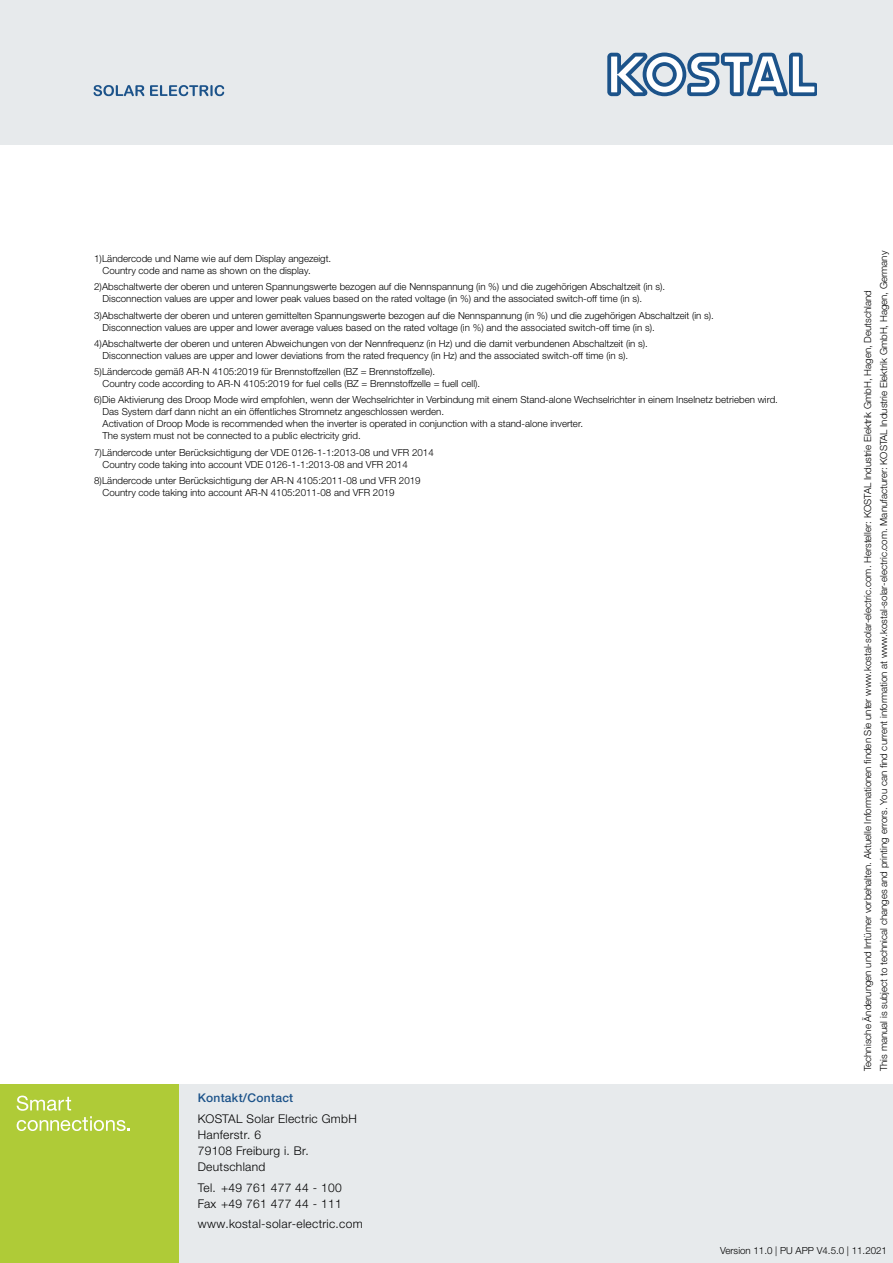
<style>
.page{position:relative;width:893px;height:1263px;background:#fff}
.page>*{position:absolute;margin:0;border:0;box-sizing:border-box;transform-origin:0 0}
.t1{font:300 12px/16.2px "Helvetica Neue LTW1 G";letter-spacing:.025em;color:#000}
.t2{font:500 12px "Helvetica Neue LTW1 G";letter-spacing:.025em;color:#1c538a}
.t3{font:300 9.75px/12px "Helvetica Neue LTW1 G";color:#000}
</style>
<div class="page">
<div style="left:0;top:0;width:893px;height:145px;background:#e7eaec"></div>
<svg style="left:94px;top:85px;width:50px;height:11px"></svg>
<svg style="left:150px;top:85px;width:74px;height:11px"></svg>
<svg style="left:607px;top:53px;width:209px;height:43px"></svg>
<div style="left:0;top:1084px;width:893px;height:179px;background:#e7eaec"></div>
<div style="left:0;top:1084px;width:179px;height:179px;background:#afcb37"></div>
<svg style="left:17px;top:1095px;width:113px;height:36px"></svg>
<p class="t3" style="left:103px;top:253px;width:230px;text-indent:-9px">1)Ländercode und Name wie auf dem Display angezeigt.<br>Country code and name as shown on the display.</p>
<p class="t3" style="left:103px;top:281px;width:564px;text-indent:-9px">2)Abschaltwerte der oberen und unteren Spannungswerte bezogen auf die Nennspannung (in %) und die zugehörigen Abschaltzeit (in s).<br>Disconnection values are upper and lower peak values based on the rated voltage (in %) and the associated switch-off time (in s).</p>
<p class="t3" style="left:103px;top:309px;width:613px;text-indent:-9px">3)Abschaltwerte der oberen und unteren gemittelten Spannungswerte bezogen auf die Nennspannung (in %) und die zugehörigen Abschaltzeit (in s).<br>Disconnection values are upper and lower average values based on the rated voltage (in %) and the associated switch-off time (in s).</p>
<p class="t3" style="left:103px;top:337px;width:547px;text-indent:-9px">4)Abschaltwerte der oberen und unteren Abweichungen von der Nennfrequenz (in Hz) und die damit verbundenen Abschaltzeit (in s).<br>Disconnection values are upper and lower deviations from the rated frequency (in Hz) and the associated switch-off time (in s).</p>
<p class="t3" style="left:103px;top:366px;width:379px;text-indent:-9px">5)Ländercode gemäß AR-N 4105:2019 für Brennstoffzellen (BZ = Brennstoffzelle).<br>Country code according to AR-N 4105:2019 for fuel cells (BZ = Brennstoffzelle = fuell cell).</p>
<p class="t3" style="left:103px;top:394px;width:677px;text-indent:-9px">6)Die Aktivierung des Droop Mode wird empfohlen, wenn der Wechselrichter in Verbindung mit einem Stand-alone Wechselrichter in einem Inselnetz betrieben wird.<br>Das System darf dann nicht an ein öffentliches Stromnetz angeschlossen werden.<br>Activation of Droop Mode is recommended when the inverter is operated in conjunction with a stand-alone inverter.<br>The system must not be connected to a public electricity grid.</p>
<p class="t3" style="left:103px;top:446px;width:333px;text-indent:-9px">7)Ländercode unter Berücksichtigung der VDE 0126-1-1:2013-08 und VFR 2014<br>Country code taking into account VDE 0126-1-1:2013-08 and VFR 2014</p>
<p class="t3" style="left:103px;top:474px;width:320px;text-indent:-9px">8)Ländercode unter Berücksichtigung der AR-N 4105:2011-08 und VFR 2019<br>Country code taking into account AR-N 4105:2011-08 and VFR 2019</p>
<p class="t2" style="left:198px;top:1091px;width:97px">Kontakt/Contact</p>
<p class="t1" style="left:198px;top:1110px;width:161px">KOSTAL Solar Electric GmbH<br>Hanferstr. 6<br>79108 Freiburg i. Br.<br>Deutschland</p>
<p class="t1" style="left:198px;top:1179px;width:146px">Tel. +49 761 477 44 - 100<br>Fax +49 761 477 44 - 111</p>
<p class="t1" style="left:198px;top:1216px;width:167px">www.kostal-solar-electric.com</p>
<p class="t3" style="left:860px;top:1071px;width:822px;line-height:15.9px;rotate:-90deg">Technische Änderungen und Irrtümer vorbehalten. Aktuelle Informationen finden Sie unter www.kostal-solar-electric.com. Hersteller: KOSTAL Industrie Elektrik GmbH, Hagen, Deutschland<br>This manual is subject to technical changes and printing errors. You can find current information at www.kostal-solar-electric.com. Manufacturer: KOSTAL Industrie Elektrik GmbH, Hagen, Germany</p>
<p class="t3" style="left:720px;top:1244px;width:168px">Version 11.0 | PU APP V4.5.0 | 11.2021</p>
</div>
